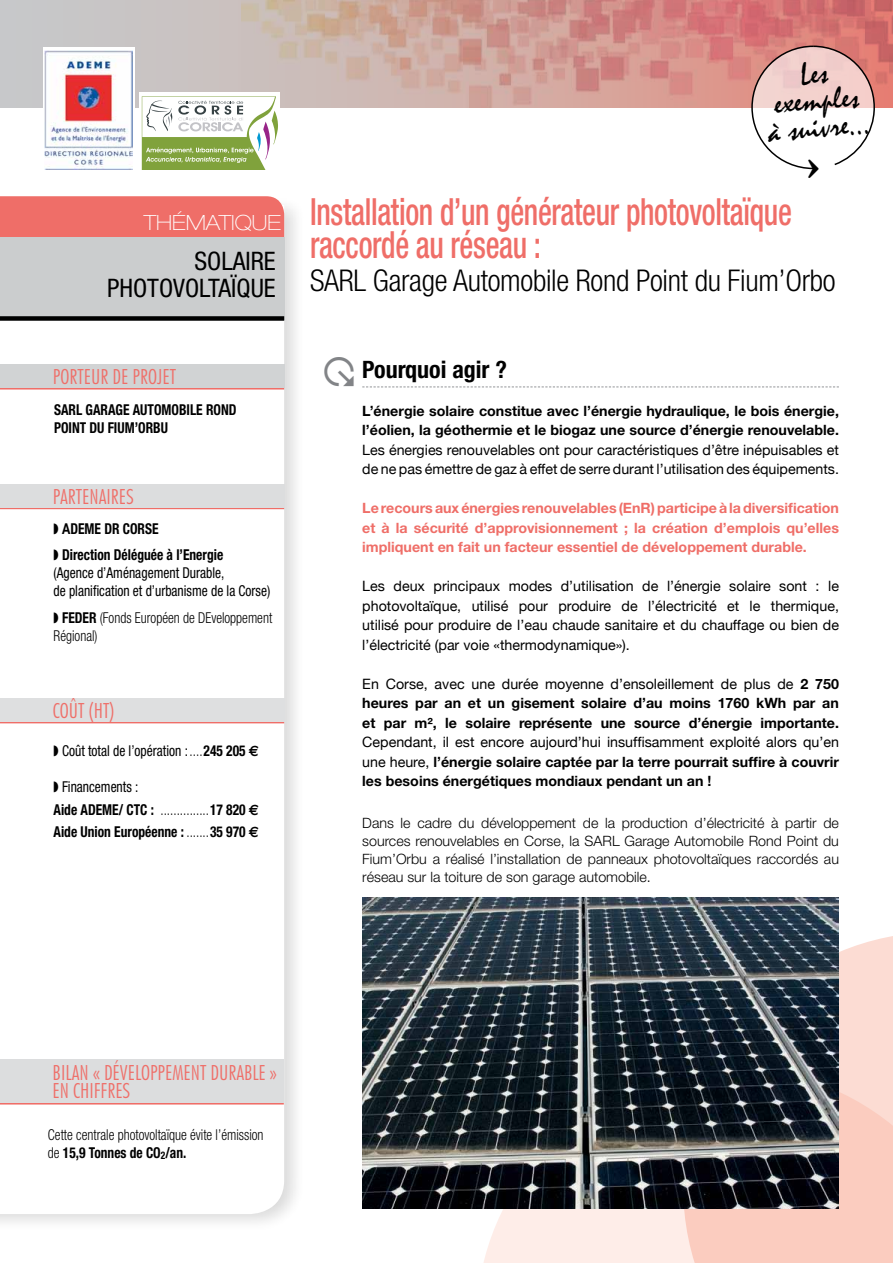
<style>
.page{position:relative;width:893px;height:1263px;background:#fff}
.page>*{position:absolute;margin:0;border:0;box-sizing:border-box;transform-origin:0 0}
.t1{font:500 condensed 37.5px/33px "Helvetica Neue";letter-spacing:-.01em;color:#ef6e68;scale:.8 1}
.t2{font:32.1px/27px "Mistral";color:#000;text-align:center}
.t3{font:300 condensed 30px "Helvetica Neue";letter-spacing:-.01em;color:#000}
.t4{font:condensed 25.5px/27px "Helvetica Neue";color:#000;text-align:right}
.t5{font:700 condensed 24px "Helvetica Neue";color:#000}
.t6{font:300 condensed 21px/18px "Futura BT";color:#ef6e68}
.t7{font:100 expanded 21px "Helvetica Neue";color:#fff}
.t8{font:700 condensed 15px/18px "Helvetica Neue";color:#000;scale:.9 1}
.t9{font:condensed 15px/18px "Helvetica Neue";color:#000;scale:.9 1}
.t10{font:300 condensed 15px/18px "Helvetica Neue";color:#000;scale:.9 1}
.t11{font:700 14.25px/19.5px "Helvetica Neue";color:#000;text-align:justify}
.t12{font:14.25px/19.5px "Helvetica Neue";color:#000}
.t13{font:300 14.25px/18px "Helvetica Neue";color:#000;text-align:justify}
.t14{font:700 14.25px/19.5px "Helvetica Neue";color:#ef6e68;text-align:justify}
.s1{font-weight:700}
.s2{font-stretch:normal}
.s3{font-weight:300}
.s4{font-family:"Euro Sans";font-weight:700;font-stretch:normal}
.s5{font-family:"Euro Sans";font-stretch:normal}
.s6{font-weight:400}
</style>
<div class="page">
<div style="left:0;top:0;width:893px;height:108px;background:#c9c4c4"></div>
<img style="left:241px;top:0;width:652px;height:108px">
<div style="left:0;top:195px;width:307px;height:1037px;background:#000;opacity:.3"></div>
<svg style="left:0;top:321px;width:284px;height:893px"></svg>
<svg style="left:362px;top:387px;width:477px;height:1px"></svg>
<hr style="left:0;top:507px;width:284px;height:2px;background:#ef6e68">
<div style="left:0;top:484px;width:284px;height:23px;background:#dcddde"></div>
<hr style="left:0;top:387px;width:284px;height:2px;background:#ef6e68">
<div style="left:0;top:364px;width:284px;height:24px;background:#d1d3d4"></div>
<hr style="left:0;top:721px;width:284px;height:2px;background:#ef6e68">
<div style="left:0;top:698px;width:284px;height:23px;background:#dedfe0"></div>
<hr style="left:0;top:1102px;width:284px;height:2px;background:#ef6e68">
<div style="left:0;top:1059px;width:284px;height:43px;background:#dcddde"></div>
<div style="left:839px;top:936px;width:54px;height:132px;background:#fcdcd3"></div>
<svg style="left:484px;top:1068px;width:409px;height:195px;fill:#fbccbf"></svg>
<div style="left:0;top:196px;width:284px;height:42px;background:#ef6e68"></div>
<div style="left:0;top:238px;width:284px;height:82px;background:#cbcdce"></div>
<div style="left:0;top:316px;width:284px;height:5px;background:#000"></div>
<div style="left:139px;top:93px;width:141px;height:76px;background:#fff"></div>
<svg style="left:142px;top:96px;width:136px;height:73px"></svg>
<div style="left:43px;top:48px;width:91px;height:124px;background:#fff"></div>
<img style="left:44px;top:50px;width:89px;height:120px">
<img style="left:362px;top:898px;width:477px;height:311px">
<svg style="left:54px;top:523px;width:4px;height:11px"></svg>
<svg style="left:54px;top:550px;width:4px;height:10px"></svg>
<svg style="left:54px;top:612px;width:4px;height:11px"></svg>
<svg style="left:54px;top:746px;width:4px;height:10px"></svg>
<svg style="left:54px;top:782px;width:4px;height:10px"></svg>
<svg style="left:751px;top:45px;width:125px;height:125px"></svg>
<h3 class="t7" style="left:144px;top:210px;width:139px">THÉMATIQUE</h3>
<h3 class="t4" style="left:107px;top:247px;width:170px">Solaire photovoltaïque</h3>
<h3 class="t6" style="left:53px;top:368px;width:125px">PORTEUR DE PROJET</h3>
<p class="t8" style="left:54px;top:400px;width:53px">SARL Garag</p>
<p class="t8" style="left:54px;top:400px;width:204px;text-indent:69px">e Automobile Rond<br>Point du Fium’Orbu</p>
<h3 class="t6" style="left:53px;top:487px;width:82px">PARTENAIRES</h3>
<p class="t8" style="left:62px;top:515px;width:181px;line-height:26.5px;text-indent:42px">DR CORSE<br>Direction Déléguée à l’Energie</p>
<p class="t9" style="left:54px;top:564px;width:242px">(Agence d’Aménagement Durable,<br>de planification et d’urbanisme de la Corse)</p>
<p class="t10" style="left:54px;top:608px;width:245px;text-indent:9px"><span class="s1">FEDER</span> (Fonds Européen de DEveloppement<br>Régional)</p>
<p class="t8" style="left:62px;top:519px;width:19px"><span class="s2">A</span>DEME</p>
<h3 class="t6" style="left:53px;top:701px;width:63px">COÛT (HT)</h3>
<p class="t9" style="left:62px;top:742px;width:220px">Coût total de l’opération : <span class="s3">....</span><span class="s1">245 205</span> <span class="s4">E</span></p>
<p class="t9" style="left:62px;top:778px;width:86px">Financements :</p>
<p class="t8" style="left:54px;top:800px;width:48px">Aide ADEME</p>
<p class="t8" style="left:54px;top:798px;width:230px;line-height:22.2px;text-align:right">/ CTC : <span class="s3">...............</span>17 820 <span class="s5">E<br></span>Aide Union Européenne : <span class="s3">.......</span>35 970 <span class="s5">E</span></p>
<h2 class="t2" style="left:762px;top:66px;width:104px;rotate:-5deg">Les exemples à suivre…</h2>
<h1 class="t1" style="left:310px;top:195px;width:604px">Installation d’un générateur photovoltaïque raccordé au réseau :</h1>
<h3 class="t3" style="left:310px;top:263px;width:527px">SARL Garage Automobile Rond Point du Fium’Orbo</h3>
<h3 class="t5" style="left:362px;top:355px;width:146px">Pourquoi agir ?</h3>
<p class="t11" style="left:362px;top:400px;width:478px">L’énergie solaire constitue avec l’énergie hydraulique, le bois énergie, l’éolien, la géothermie et le biogaz une source d’énergie renouvelable.</p>
<p class="t12" style="left:362px;top:439px;width:478px">Les énergies renouvelables ont pour caractéristiques d’être inépuisables et de ne pas émettre de gaz à effet de serre durant l’utilisation des équipements.</p>
<p class="t14" style="left:362px;top:498px;width:478px">Le recours aux énergies renouvelables (EnR) participe à la diversification et à la sécurité d’approvisionnement ; la création d’emplois qu’elles impliquent en fait un facteur essentiel de développement durable.</p>
<p class="t12" style="left:362px;top:576px;width:478px;text-align:justify">Les deux principaux modes d’utilisation de l’énergie solaire sont : le photovoltaïque, utilisé pour produire de l’électricité et le thermique, utilisé pour produire de l’eau chaude sanitaire et du chauffage ou bien de l’électricité (par voie «thermodynamique»).</p>
<p class="t11" style="left:362px;top:673px;width:478px"><span class="s6">En Corse, avec une durée moyenne d’ensoleillement de plus de</span> 2 750 heures par an et un gisement solaire d’au moins 1760 kWh par an et par m², le solaire représente une source d’énergie importante.</p>
<p class="t11" style="left:362px;top:732px;width:478px"><span class="s6">Cependant, il est encore aujourd’hui insuffisamment exploité alors qu’en une heure,</span> l’énergie solaire captée par la terre pourrait suffire à couvrir les besoins énergétiques mondiaux pendant un an !</p>
<p class="t13" style="left:362px;top:814px;width:478px">Dans le cadre du développement de la production d’électricité à partir de sources renouvelables en Corse, la SARL Garage Automobile Rond Point du Fium’Orbu a réalisé l’installation de panneaux photovoltaïques raccordés au réseau sur la toiture de son garage automobile.</p>
<h3 class="t6" style="left:53px;top:1064px;width:226px">BILAN « DÉVELOPPEMENT DURABLE »<br>EN CH IFFRES</h3>
<p class="t10" style="left:48px;top:1125px;width:241px">Cette centrale photovoltaïque évite l’émission de <span class="s1">15,9 Tonnes de CO</span><sub>2</sub><span class="s1">/an.</span></p>
</div>
